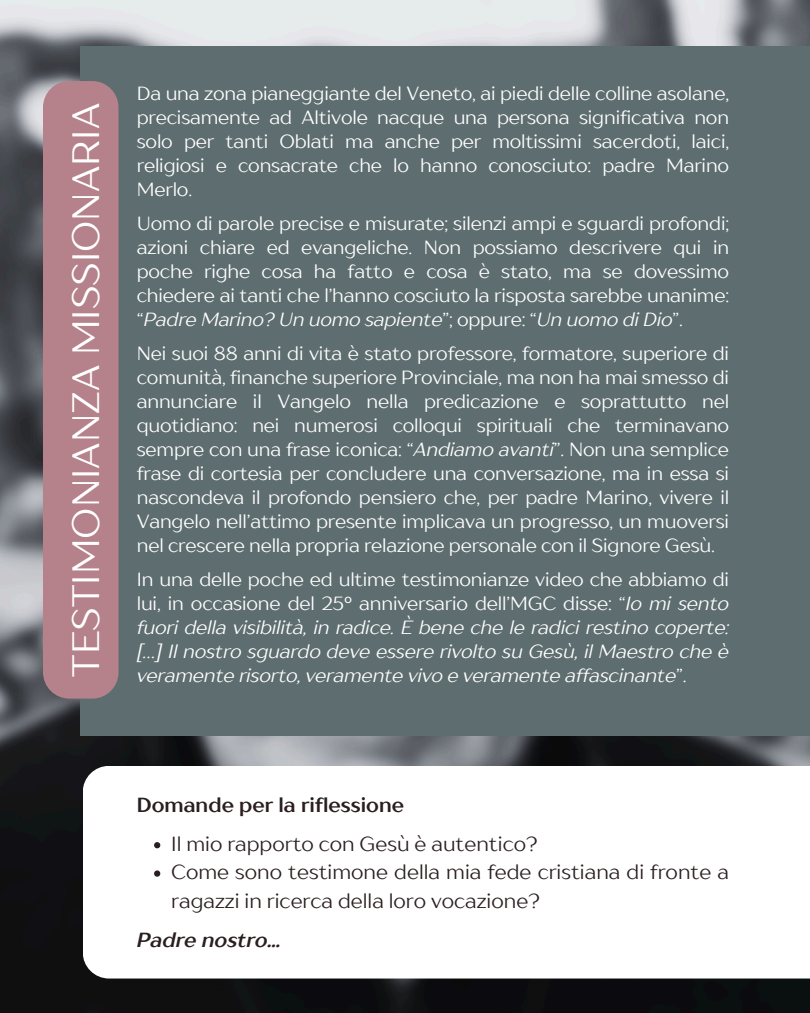
<style>
.page{position:relative;width:810px;height:1013px;background:#fff}
.page>*{position:absolute;margin:0;border:0;box-sizing:border-box;transform-origin:0 0}
.t1{font:38px "TT Drugs";color:#fff}
.t2{font:20.3px/28.4px "TT Drugs";color:#2a1e1f}
.t3{font:700 20.3px "TT Drugs";color:#2a1e1f}
.t4{font:italic 700 20.3px "TT Drugs";color:#2a1e1f}
.t5{font:19px/24px "TT Drugs";letter-spacing:-.01em;color:#fff;text-align:justify}
.t6{font:italic 19px/24px "TT Drugs";letter-spacing:-.01em;color:#fff;text-align:justify}
.s1{font-style:italic}
.s2{font-style:normal}
</style>
<div class="page">
<img style="left:0;top:0;width:810px;height:1012px">
<svg style="left:83px;top:766px;width:727px;height:212px"></svg>
<div style="left:81px;top:46px;width:729px;height:689px;background:#5e6d6f"></div>
<div style="left:43px;top:81px;width:76px;height:617px;background:#b5818a;border-radius:26px"></div>
<svg style="left:154px;top:842px;width:6px;height:6px"></svg>
<svg style="left:154px;top:870px;width:6px;height:6px"></svg>
<h1 class="t1" style="left:62px;top:676px;width:575px;rotate:-90deg">TESTIMONIANZA MISSIONARIA</h1>
<p class="t5" style="left:137px;top:81px;width:594px">Da una zona pianeggiante del Veneto, ai piedi delle colline asolane, precisamente ad Altivole nacque una persona significativa non solo per tanti Oblati ma anche per moltissimi sacerdoti, laici, religiosi e consacrate che lo hanno conosciuto: padre Marino Merlo.</p>
<p class="t5" style="left:137px;top:211px;width:594px">Uomo di parole precise e misurate; silenzi ampi e sguardi profondi; azioni chiare ed evangeliche. Non possiamo descrivere qui in poche righe cosa ha fatto e cosa è stato, ma se dovessimo chiedere ai tanti che l’hanno cosciuto la risposta sarebbe unanime: “<span class="s1">Padre Marino? Un uomo sapiente</span>”; oppure: “<span class="s1">Un uomo di Dio</span>”.</p>
<p class="t5" style="left:137px;top:341px;width:594px">Nei suoi 88 anni di vita è stato professore, formatore, superiore di comunità, finanche superiore Provinciale, ma non ha mai smesso di annunciare il Vangelo nella predicazione e soprattutto nel quotidiano: nei numerosi colloqui spirituali che terminavano sempre con una frase iconica: “<span class="s1">Andiamo avanti</span>”. Non una semplice frase di cortesia per concludere una conversazione, ma in essa si nascondeva il profondo pensiero che, per padre Marino, vivere il Vangelo nell’attimo presente implicava un progresso, un muoversi nel crescere nella propria relazione personale con il Signore Gesù.</p>
<p class="t6" style="left:137px;top:567px;width:594px"><span class="s2">In una delle poche ed ultime testimonianze video che abbiamo di lui, in occasione del 25° anniversario dell’MGC disse: “</span>Io mi sento fuori della visibilità, in radice. È bene che le radici restino coperte: […] Il nostro sguardo deve essere rivolto su Gesù, il Maestro che è</p>
<p class="t6" style="left:137px;top:663px;width:551px">veramente risorto, veramente vivo e veramente affascinante<span class="s2">”.</span></p>
<h2 class="t3" style="left:137px;top:792px;width:269px">Domande per la riflessione</h2>
<p class="t2" style="left:171px;top:829px;width:368px">Il mio rapporto con Gesù è autentico?</p>
<p class="t2" style="left:171px;top:857px;width:559px">Come sono testimone della mia fede cristiana di fronte a ragazzi in ricerca della loro vocazione?</p>
<h2 class="t4" style="left:137px;top:927px;width:146px">Padre nostro...</h2>
</div>
